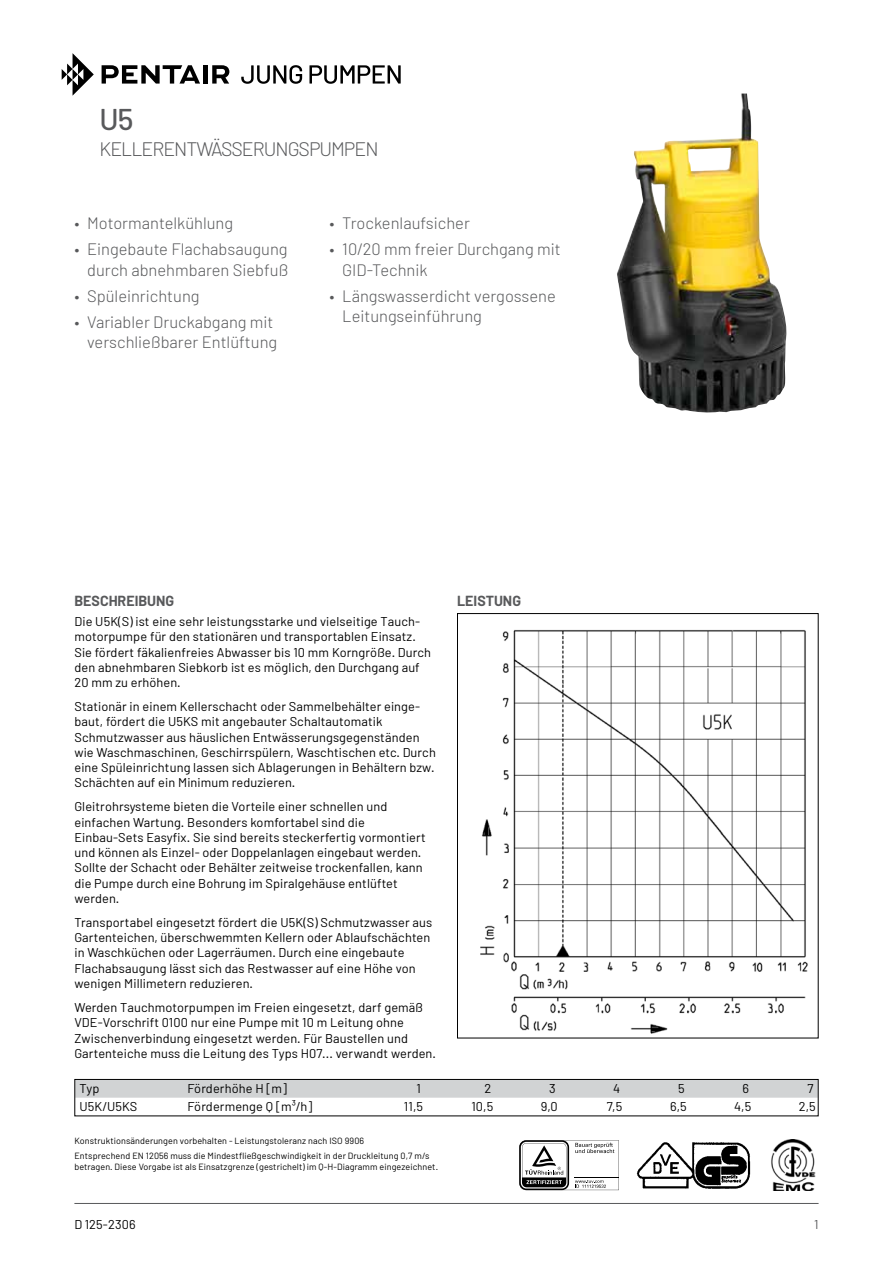
<style>
.page{position:relative;width:893px;height:1263px;background:#fff}
.page>*{position:absolute;margin:0;border:0;box-sizing:border-box;transform-origin:0 0}
.t1{font:500 30px "Barlow";color:#58595b}
.t2{font:300 19.5px "Barlow";letter-spacing:-.05em;color:#58595b}
.t3{font:300 16.5px/20.2px "Barlow";color:#58595b;text-align:right}
.t4{font:700 14.25px "Barlow";color:#58595b}
.t5{font:12.75px/15.3px "Barlow";letter-spacing:.01em;color:#000}
.t6{font:12.75px "Barlow";color:#58595b}
.t7{font:9px/15px "Barlow";letter-spacing:.01em;color:#000}
</style>
<div class="page">
<hr style="left:74px;top:1203px;width:745px;height:1px;background:#58595b">
<img style="left:617px;top:94px;width:170px;height:319px">
<img style="left:480px;top:629px;width:328px;height:405px">
<div style="left:457px;top:613px;width:362px;height:425px;border:1px solid #000"></div>
<div style="left:76px;top:1081px;width:741px;height:17px;background:#d1d3d4"></div>
<div style="left:74px;top:1079px;width:745px;height:37px;border:1px solid #000"></div>
<svg style="left:519px;top:1140px;width:100px;height:50px"></svg>
<img style="left:636px;top:1142px;width:115px;height:47px">
<img style="left:771px;top:1140px;width:45px;height:51px">
<svg style="left:241px;top:65px;width:61px;height:19px"></svg>
<svg style="left:309px;top:65px;width:92px;height:19px"></svg>
<svg style="left:62px;top:53px;width:32px;height:43px"></svg>
<svg style="left:102px;top:65px;width:98px;height:19px"></svg>
<hr style="left:203px;top:65px;width:4px;height:19px;background:#000">
<svg style="left:212px;top:65px;width:17px;height:19px"></svg>
<h1 class="t1" style="left:99px;top:101px;width:36px">U5</h1>
<h2 class="t2" style="left:99px;top:136px;width:281px">KELLERENTWÄSSERUNGSPUMPEN</h2>
<p class="t3" style="left:74px;top:213px;width:160px">• Motormantelkühlung</p>
<p class="t3" style="left:74px;top:239px;width:215px">• Eingebaute Flachabsaugung durch abnehmbaren Siebfuß</p>
<p class="t3" style="left:74px;top:285px;width:127px">• Spüleinrichtung</p>
<p class="t3" style="left:74px;top:311px;width:204px">• Variabler Druckabgang mit verschließbarer Entlüftung</p>
<p class="t3" style="left:330px;top:213px;width:142px">• Trockenlaufsicher</p>
<p class="t3" style="left:342px;top:239px;width:220px;text-align:left;text-indent:-13px">• 10/20 mm freier Durchgang mit<br>GID-Technik</p>
<p class="t3" style="left:342px;top:285px;width:215px;text-align:left;text-indent:-13px">• Längswasserdicht vergossene<br>Leitungseinführung</p>
<p class="t4" style="left:74px;top:592px;width:101px">BESCHREIBUNG</p>
<p class="t4" style="left:457px;top:592px;width:65px">LEISTUNG</p>
<p class="t5" style="left:74px;top:613px;width:358px">Die U5K(S) ist eine sehr leistungsstarke und vielseitige Tauch&shy;motorpumpe für den stationären und transportablen Einsatz.<br>Sie fördert fäkalienfreies Abwasser bis 10 mm Korngröße. Durch den abnehmbaren Siebkorb ist es möglich, den Durchgang auf 20 mm zu erhöhen.</p>
<p class="t5" style="left:74px;top:698px;width:363px">Stationär in einem Kellerschacht oder Sammelbehälter einge&shy;baut, fördert die U5KS mit angebauter Schaltautomatik Schmutzwasser aus häuslichen Entwässerungsgegenständen wie Waschmaschinen, Geschirrspülern, Waschtischen etc. Durch eine Spüleinrichtung lassen sich Ablagerungen in Behältern bzw.<br>Schächten auf ein Minimum reduzieren.</p>
<p class="t5" style="left:74px;top:799px;width:353px">Gleitrohrsysteme bieten die Vorteile einer schnellen und einfachen Wartung. Besonders komfortabel sind die Einbau-Sets Easyfix. Sie sind bereits steckerfertig vormontiert und können als Einzel- oder Doppelanlagen eingebaut werden.<br>Sollte der Schacht oder Behälter zeitweise trockenfallen, kann die Pumpe durch eine Bohrung im Spiralgehäuse entlüftet werden.</p>
<p class="t5" style="left:74px;top:914px;width:359px">Transportabel eingesetzt fördert die U5K(S) Schmutzwasser aus Gartenteichen, überschwemmten Kellern oder Ablaufschächten in Waschküchen oder Lagerräumen. Durch eine eingebaute Flachabsaugung lässt sich das Restwasser auf eine Höhe von wenigen Millimetern reduzieren.</p>
<p class="t5" style="left:74px;top:999px;width:363px">Werden Tauchmotorpumpen im Freien eingesetzt, darf gemäß VDE-Vorschrift 0100 nur eine Pumpe mit 10 m Leitung ohne Zwischenverbindung eingesetzt werden. Für Baustellen und Gartenteiche muss die Leitung des Typs H07... verwandt werden.</p>
<p class="t5" style="left:79px;top:1081px;width:21px">Typ</p>
<p class="t5" style="left:187px;top:1081px;width:101px">Förderhöhe H [m]</p>
<p class="t5" style="left:417px;top:1081px;width:6px">1</p>
<p class="t5" style="left:484px;top:1081px;width:8px">2</p>
<p class="t5" style="left:549px;top:1081px;width:8px">3</p>
<p class="t5" style="left:613px;top:1081px;width:9px">4</p>
<p class="t5" style="left:678px;top:1081px;width:8px">5</p>
<p class="t5" style="left:742px;top:1081px;width:8px">6</p>
<p class="t5" style="left:807px;top:1081px;width:8px">7</p>
<p class="t5" style="left:79px;top:1099px;width:60px">U5K/U5KS</p>
<p class="t5" style="left:187px;top:1099px;width:127px">Fördermenge Q [m³/h]</p>
<p class="t5" style="left:404px;top:1099px;width:21px">11,5</p>
<p class="t5" style="left:471px;top:1099px;width:23px">10,5</p>
<p class="t5" style="left:541px;top:1099px;width:19px">9,0</p>
<p class="t5" style="left:607px;top:1099px;width:17px">7,5</p>
<p class="t5" style="left:670px;top:1099px;width:18px">6,5</p>
<p class="t5" style="left:734px;top:1099px;width:19px">4,5</p>
<p class="t5" style="left:799px;top:1099px;width:19px">2,5</p>
<p class="t7" style="left:74px;top:1133px;width:357px">Konstruktionsänderungen vorbehalten - Leistungstoleranz nach ISO 9906<br>Entsprechend EN 12056 muss die Mindestfließgeschwindigkeit in der Druckleitung 0,7 m/s</p>
<p class="t7" style="left:74px;top:1159px;width:365px">betragen. Diese Vorgabe ist als Einsatzgrenze (gestrichelt) im Q-H-Diagramm eingezeichnet.</p>
<p class="t5" style="left:74px;top:1216px;width:63px">D 125-2306</p>
<p class="t6" style="left:814px;top:1216px;width:6px">1</p>
</div>
